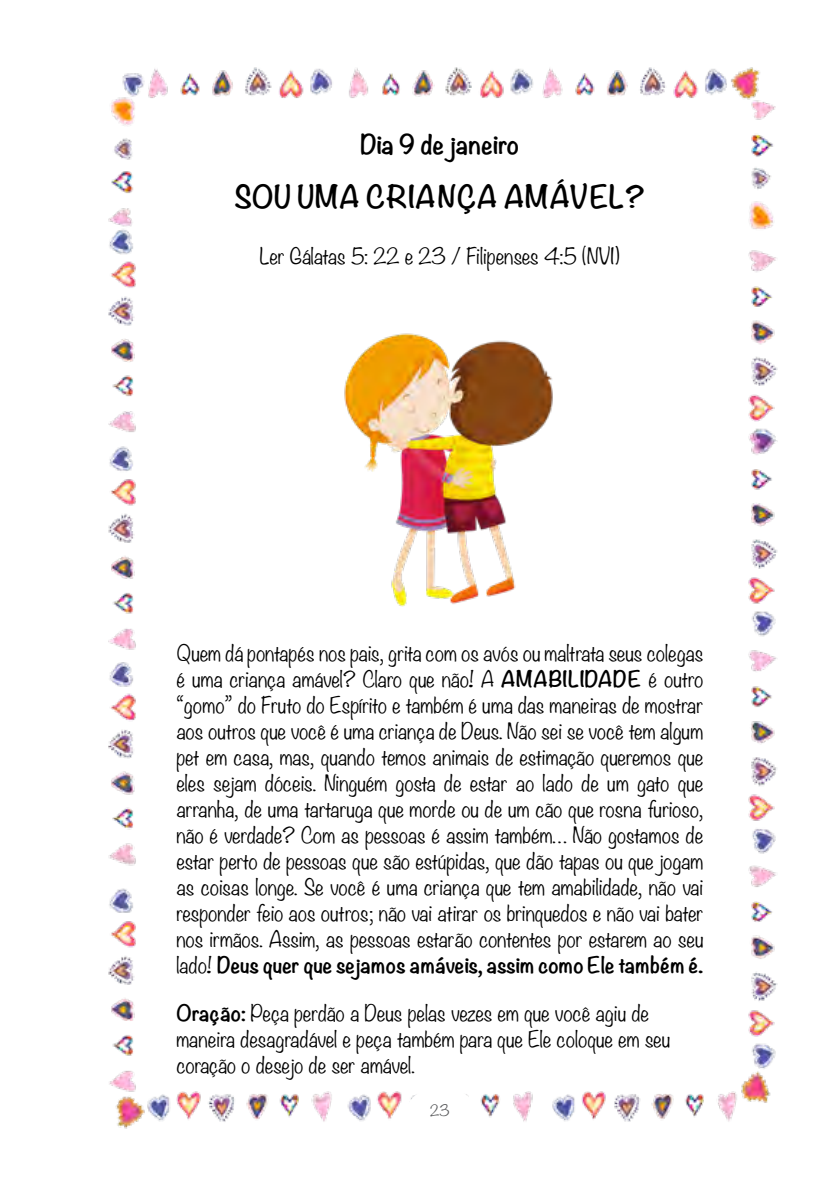
<style>
.page{position:relative;width:840px;height:1191px;background:#fff}
.page>*{position:absolute;margin:0;border:0;box-sizing:border-box;transform-origin:0 0}
.t1{font:700 28px "Noteworthy";color:#000}
.t2{font:700 24px "Noteworthy";color:#000}
.t3{font:300 20px/26px "Noteworthy";color:#000;text-align:justify}
.t4{font:300 14px "Noteworthy";color:#58595b}
.s1{font-weight:700}
</style>
<div class="page">
<img style="left:108px;top:67px;width:670px;height:1062px">
<div style="left:405px;top:1087px;width:71px;height:51px;background:#fff;border-radius:50%"></div>
<img style="left:307px;top:322px;width:270px;height:291px">
<p class="t2" style="left:360px;top:123px;width:160px">Dia 9 de janeiro</p>
<h1 class="t1" style="left:234px;top:172px;width:412px">SOU UMA CRIANÇA AMÁVEL?</h1>
<p class="t3" style="left:260px;top:242px;width:361px">Ler Gálatas 5: 22 e 23 / Filipenses 4:5 (NVI)</p>
<p class="t3" style="left:176px;top:639px;width:528px">Quem dá pontapés nos pais, grita com os avós ou maltrata seus colegas é uma criança amável? Claro que não! A <span class="s1">AMABILIDADE</span> é outro “gomo” do Fruto do Espírito e também é uma das maneiras de mostrar aos outros que você é uma criança de Deus. Não sei se você tem algum pet em casa, mas, quando temos animais de estimação queremos que eles sejam dóceis. Ninguém gosta de estar ao lado de um gato que arranha, de uma tartaruga que morde ou de um cão que rosna furioso, não é verdade? Com as pessoas é assim também… Não gostamos de estar perto de pessoas que são estúpidas, que dão tapas ou que jogam as coisas longe. Se você é uma criança que tem amabilidade, não vai responder feio aos outros; não vai atirar os brinquedos e não vai bater nos irmãos. Assim, as pessoas estarão contentes por estarem ao seu lado! <span class="s1">Deus quer que sejamos amáveis, assim como Ele também é.</span></p>
<p class="t3" style="left:176px;top:999px;width:495px;text-align:left"><span class="s1">Oração:</span> Peça perdão a Deus pelas vezes em que você agiu de maneira desagradável e peça também para que Ele coloque em seu coração o desejo de ser amável.</p>
<p class="t4" style="left:430px;top:1097px;width:21px">23</p>
</div>
